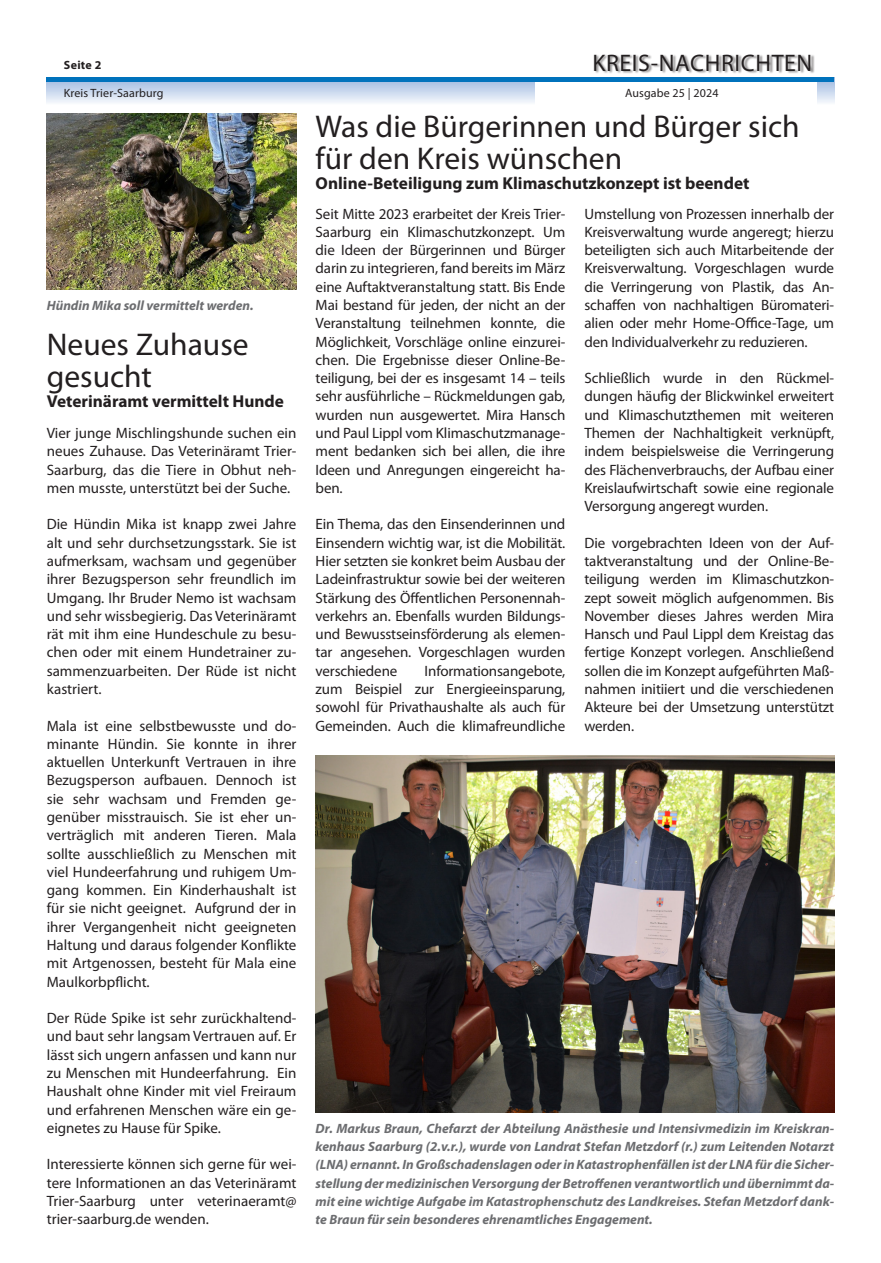
<style>
.page{position:relative;width:881px;height:1263px;background:#fff}
.page>*{position:absolute;margin:0;border:0;box-sizing:border-box;transform-origin:0 0}
.Headline{font:31.5px/31.5px "Myriad Pro";color:#231f20}
.t1{font:24px "Myriad Pro";letter-spacing:.025em;color:#231f20}
.Subline{font:700 17.25px "Myriad Pro";color:#231f20}
.Fließtext{font:15px/18.3px "Myriad Pro";letter-spacing:-.01em;color:#231f20;text-align:justify}
.Bilduntertitel{font:italic 700 13.5px/18.3px "Myriad Pro";color:#6c6d70;text-align:justify}
.t2{font:12px "Myriad Pro";letter-spacing:.01em;color:#231f20}
.t3{font:700 12px "Myriad Pro";letter-spacing:.025em;color:#231f20}
</style>
<div class="page">
<svg style="left:47px;top:82px;width:786px;height:21px;background:#cedbef"></svg>
<div style="left:535px;top:0;width:281px;height:113px;background:#fff"></div>
<div style="left:594px;top:54px;width:220px;height:20px;background:#231f20;opacity:.5"></div>
<hr style="left:47px;top:78px;width:786px;height:4px;background:#0072bc">
<img style="left:315px;top:756px;width:518px;height:357px">
<img style="left:47px;top:114px;width:249px;height:175px">
<p class="t3" style="left:64px;top:57px;width:39px">Seite 2</p>
<h2 class="t1" style="left:592px;top:48px;width:221px">KREIS-NACHRICHTEN</h2>
<p class="t2" style="left:64px;top:86px;width:101px">Kreis Trier-Saarburg</p>
<p class="t2" style="left:625px;top:86px;width:95px">Ausgabe 25 | 2024</p>
<p class="Bilduntertitel" style="left:47px;top:296px;width:208px">Hündin Mika soll vermittelt werden.</p>
<p class="Headline" style="left:47px;top:328px;width:203px">Neues Zuhause</p>
<p class="Headline" style="left:47px;top:360px;width:107px">gesucht</p>
<p class="Subline" style="left:47px;top:390px;width:239px">Veterinäramt vermittelt Hunde</p>
<p class="Fließtext" style="left:47px;top:424px;width:251px">Vier junge Mischlingshunde suchen ein neues Zuhause. Das Veterinäramt Trier-Saarburg, das die Tiere in Obhut neh&shy;men musste, unterstützt bei der Suche.</p>
<p class="Fließtext" style="left:47px;top:515px;width:251px">Die Hündin Mika ist knapp zwei Jahre alt und sehr durchsetzungsstark. Sie ist aufmerksam, wachsam und gegenüber ihrer Bezugsperson sehr freundlich im Umgang. Ihr Bruder Nemo ist wachsam und sehr wissbegierig. Das Veterinäramt rät mit ihm eine Hundeschule zu besu&shy;chen oder mit einem Hundetrainer zu&shy;sammenzuarbeiten. Der Rüde ist nicht kastriert.</p>
<p class="Fließtext" style="left:47px;top:716px;width:251px">Mala ist eine selbstbewusste und do&shy;minante Hündin. Sie konnte in ihrer aktuellen Unterkunft Vertrauen in ihre Bezugsperson aufbauen. Dennoch ist sie sehr wachsam und Fremden ge&shy;genüber misstrauisch. Sie ist eher un&shy;verträglich mit anderen Tieren. Mala sollte ausschließlich zu Menschen mit viel Hundeerfahrung und ruhigem Um&shy;gang kommen. Ein Kinderhaushalt ist für sie nicht geeignet. Aufgrund der in ihrer Vergangenheit nicht geeigneten Haltung und daraus folgender Konflikte mit Artgenossen, besteht für Mala eine Maulkorbpflicht.</p>
<p class="Fließtext" style="left:47px;top:1009px;width:251px">Der Rüde Spike ist sehr zurückhaltend&shy;und baut sehr langsam Vertrauen auf. Er lässt sich ungern anfassen und kann nur zu Menschen mit Hundeerfahrung. Ein Haushalt ohne Kinder mit viel Freiraum und erfahrenen Menschen wäre ein ge&shy;eignetes zu Hause für Spike.</p>
<p class="Fließtext" style="left:47px;top:1155px;width:251px">Interessierte können sich gerne für wei&shy;tere Informationen an das Veterinäramt Trier-Saarburg unter veterinaeramt@ trier-saarburg.de wenden.</p>
<p class="Headline" style="left:315px;top:111px;width:485px">Was die Bürgerinnen und Bürger sich für den Kreis wünschen</p>
<p class="Subline" style="left:315px;top:172px;width:435px">Online-Beteiligung zum Klimaschutzkonzept ist beendet</p>
<p class="Fließtext" style="left:315px;top:204px;width:251px">Seit Mitte 2023 erarbeitet der Kreis Trier-Saarburg ein Klimaschutzkonzept. Um die Ideen der Bürgerinnen und Bürger darin zu integrieren, fand bereits im März eine Auftaktveranstaltung statt. Bis Ende Mai bestand für jeden, der nicht an der Veranstaltung teilnehmen konnte, die Möglichkeit, Vorschläge online einzurei&shy;chen. Die Ergebnisse dieser Online-Be&shy;teiligung, bei der es insgesamt 14 – teils sehr ausführliche – Rückmeldungen gab, wurden nun ausgewertet. Mira Hansch und Paul Lippl vom Klimaschutzmanage&shy;ment bedanken sich bei allen, die ihre Ideen und Anregungen eingereicht ha&shy;ben.</p>
<p class="Fließtext" style="left:315px;top:515px;width:251px">Ein Thema, das den Einsenderinnen und Einsendern wichtig war, ist die Mobilität.<br>Hier setzten sie konkret beim Ausbau der Ladeinfrastruktur sowie bei der weiteren Stärkung des Öffentlichen Personennah&shy;verkehrs an. Ebenfalls wurden Bildungs&shy;und Bewusstseinsförderung als elemen&shy;tar angesehen. Vorgeschlagen wurden verschiedene</p>
<p class="Fließtext" style="left:584px;top:204px;width:251px">Umstellung von Prozessen innerhalb der Kreisverwaltung wurde angeregt; hierzu beteiligten sich auch Mitarbeitende der Kreisverwaltung. Vorgeschlagen wurde die Verringerung von Plastik, das An&shy;schaffen von nachhaltigen Büromateri&shy;alien oder mehr Home-Office-Tage, um den Individualverkehr zu reduzieren.</p>
<p class="Fließtext" style="left:584px;top:369px;width:251px">Schließlich wurde in den Rückmel&shy;dungen häufig der Blickwinkel erweitert und Klimaschutzthemen mit weiteren Themen der Nachhaltigkeit verknüpft, indem beispielsweise die Verringerung des Flächenverbrauchs, der Aufbau einer Kreislaufwirtschaft sowie eine regionale Versorgung angeregt wurden.</p>
<p class="Fließtext" style="left:584px;top:533px;width:251px">Die vorgebrachten Ideen von der Auf&shy;taktveranstaltung und der Online-Be&shy;teiligung werden im Klimaschutzkon&shy;zept soweit möglich aufgenommen. Bis November dieses Jahres werden Mira Hansch und Paul Lippl dem Kreistag das fertige Konzept vorlegen. Anschließend sollen die im Konzept aufgeführten Maß&shy;nahmen initiiert und die verschiedenen Akteure bei der Umsetzung unterstützt werden.</p>
<p class="Fließtext" style="left:315px;top:661px;width:251px;text-indent:109px">Informationsangebote, zum Beispiel zur Energieeinsparung, sowohl für Privathaushalte als auch für Gemeinden. Auch die klimafreundliche</p>
<p class="Bilduntertitel" style="left:315px;top:1119px;width:520px">Dr. Markus Braun, Chefarzt der Abteilung Anästhesie und Intensivmedizin im Kreiskran&shy;kenhaus Saarburg (2.v.r.), wurde von Landrat Stefan Metzdorf (r.) zum Leitenden Notarzt (LNA) ernannt. In Großschadenslagen oder in Katastrophenfällen ist der LNA für die Sicher&shy;stellung der medizinischen Versorgung der Betroffenen verantwortlich und übernimmt da&shy;mit eine wichtige Aufgabe im Katastrophenschutz des Landkreises. Stefan Metzdorf dank&shy;te Braun für sein besonderes ehrenamtliches Engagement.</p>
</div>
